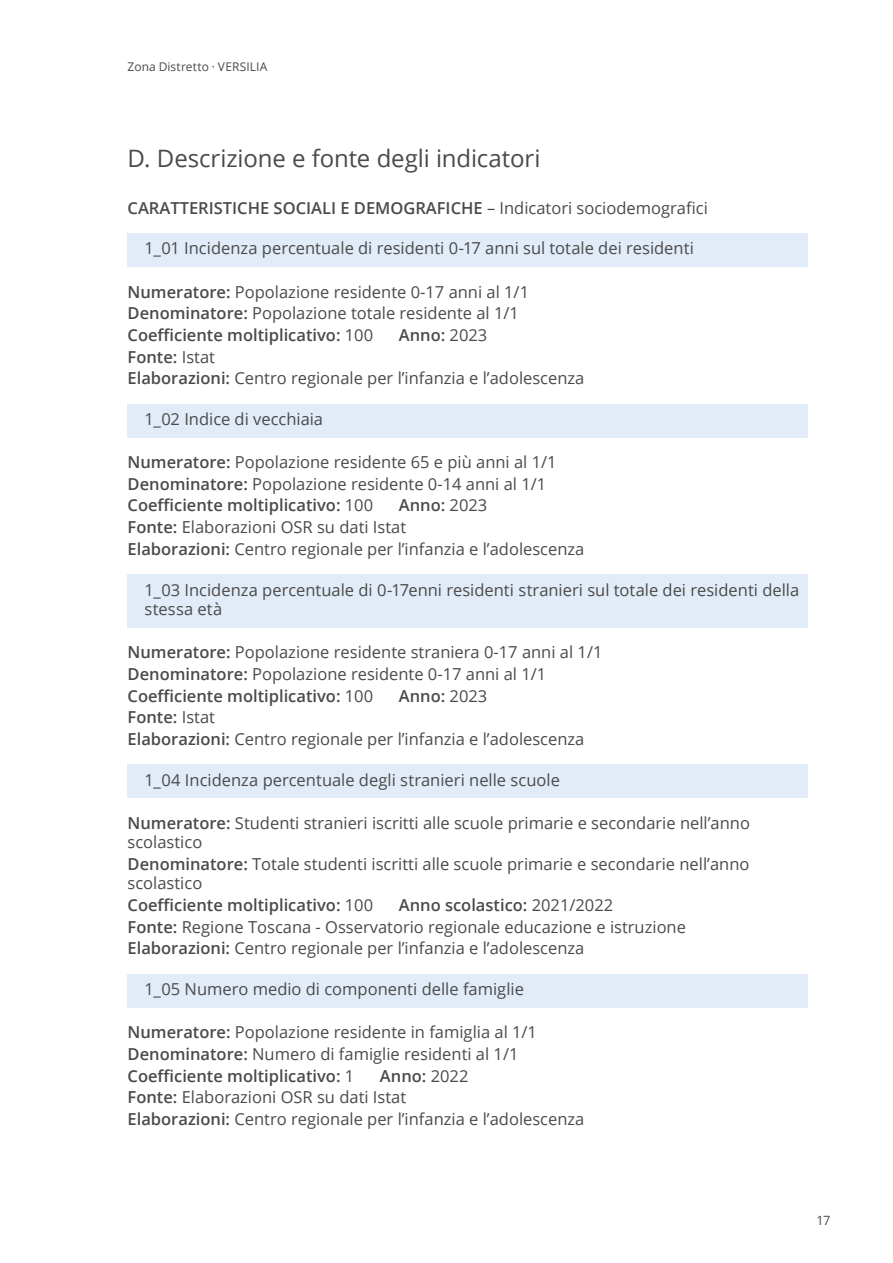
<style>
.page{position:relative;width:893px;height:1263px;background:#fff}
.page>*{position:absolute;margin:0;border:0;box-sizing:border-box;transform-origin:0 0}
.t1{font:24px "Open Sans";letter-spacing:-.005em;color:#4a4a49}
.t2{font:16.5px/21.6px "Open Sans";color:#4a4a49}
.t3{font:600 16.5px "Open Sans";color:#4a4a49}
.t4{font:12.75px "Open Sans";color:#4a4a49}
.t5{font:12px "Open Sans";letter-spacing:.005em;color:#4a4a49}
.s1{font-weight:400}
.s2{font-weight:600}
</style>
<div class="page">
<div style="left:128px;top:233px;width:680px;height:34px;background:#e2ebf8"></div>
<div style="left:128px;top:404px;width:680px;height:33px;background:#e2ebf8"></div>
<div style="left:128px;top:574px;width:680px;height:53px;background:#e2ebf8"></div>
<div style="left:128px;top:764px;width:680px;height:34px;background:#e2ebf8"></div>
<div style="left:128px;top:974px;width:680px;height:33px;background:#e2ebf8"></div>
<p class="t5" style="left:128px;top:58px;width:141px">Zona Distretto · VERSILIA</p>
<h1 class="t1" style="left:128px;top:142px;width:414px">D. Descrizione e fonte degli indicatori</h1>
<p class="t3" style="left:128px;top:196px;width:582px">CARATTERISTICHE SOCIALI E DEMOGRAFICHE <span class="s1">– Indicatori sociodemografici</span></p>
<p class="t2" style="left:145px;top:237px;width:551px">1_01 Incidenza percentuale di residenti 0-17 anni sul totale dei residenti</p>
<p class="t2" style="left:128px;top:280px;width:403px"><span class="s2">Numeratore:</span> Popolazione residente 0-17 anni al 1/1<br><span class="s2">Denominatore:</span> Popolazione totale residente al 1/1<br><span class="s2">Coefficiente moltiplicativo:</span> 100</p>
<p class="t3" style="left:399px;top:324px;width:90px">Anno: <span class="s1">2023</span></p>
<p class="t2" style="left:128px;top:345px;width:458px"><span class="s2">Fonte:</span> Istat<br><span class="s2">Elaborazioni:</span> Centro regionale per l’infanzia e l’adolescenza</p>
<p class="t2" style="left:145px;top:408px;width:180px">1_02 Indice di vecchiaia</p>
<p class="t2" style="left:128px;top:451px;width:431px"><span class="s2">Numeratore:</span> Popolazione residente 65 e più anni al 1/1<br><span class="s2">Denominatore:</span> Popolazione residente 0-14 anni al 1/1<br><span class="s2">Coefficiente moltiplicativo:</span> 100</p>
<p class="t2" style="left:128px;top:494px;width:458px;text-indent:271px"><span class="s2">Anno:</span> 2023<br><span class="s2">Fonte:</span> Elaborazioni OSR su dati Istat<br><span class="s2">Elaborazioni:</span> Centro regionale per l’infanzia e l’adolescenza</p>
<p class="t2" style="left:145px;top:579px;width:656px;line-height:19.5px">1_03 Incidenza percentuale di 0-17enni residenti stranieri sul totale dei residenti della stessa età</p>
<p class="t2" style="left:128px;top:641px;width:476px"><span class="s2">Numeratore:</span> Popolazione residente straniera 0-17 anni al 1/1<br><span class="s2">Denominatore:</span> Popolazione residente 0-17 anni al 1/1<br><span class="s2">Coefficiente moltiplicativo:</span> 100</p>
<p class="t3" style="left:399px;top:684px;width:90px">Anno: <span class="s1">2023</span></p>
<p class="t2" style="left:128px;top:706px;width:458px"><span class="s2">Fonte:</span> Istat<br><span class="s2">Elaborazioni:</span> Centro regionale per l’infanzia e l’adolescenza</p>
<p class="t2" style="left:145px;top:768px;width:417px">1_04 Incidenza percentuale degli stranieri nelle scuole</p>
<p class="t2" style="left:128px;top:813px;width:624px;line-height:19.5px"><span class="s2">Numeratore:</span> Studenti stranieri iscritti alle scuole primarie e secondarie nell’anno scolastico</p>
<p class="t2" style="left:128px;top:854px;width:623px;line-height:19.5px"><span class="s2">Denominatore:</span> Totale studenti iscritti alle scuole primarie e secondarie nell’anno scolastico</p>
<p class="t3" style="left:128px;top:894px;width:247px">Coefficiente moltiplicativo: <span class="s1">100</span></p>
<p class="t2" style="left:128px;top:894px;width:560px;text-indent:271px"><span class="s2">Anno scolastico:</span> 2021/2022<br><span class="s2">Fonte:</span> Regione Toscana - Osservatorio regionale educazione e istruzione<br><span class="s2">Elaborazioni:</span> Centro regionale per l’infanzia e l’adolescenza</p>
<p class="t2" style="left:145px;top:978px;width:381px">1_05 Numero medio di componenti delle famiglie</p>
<p class="t2" style="left:128px;top:1021px;width:411px"><span class="s2">Numeratore:</span> Popolazione residente in famiglia al 1/1<br><span class="s2">Denominatore:</span> Numero di famiglie residenti al 1/1<br><span class="s2">Coefficiente moltiplicativo:</span> 1</p>
<p class="t2" style="left:128px;top:1064px;width:458px;text-indent:252px"><span class="s2">Anno:</span> 2022<br><span class="s2">Fonte:</span> Elaborazioni OSR su dati Istat<br><span class="s2">Elaborazioni:</span> Centro regionale per l’infanzia e l’adolescenza</p>
<p class="t4" style="left:816px;top:1211px;width:15px">17</p>
</div>
